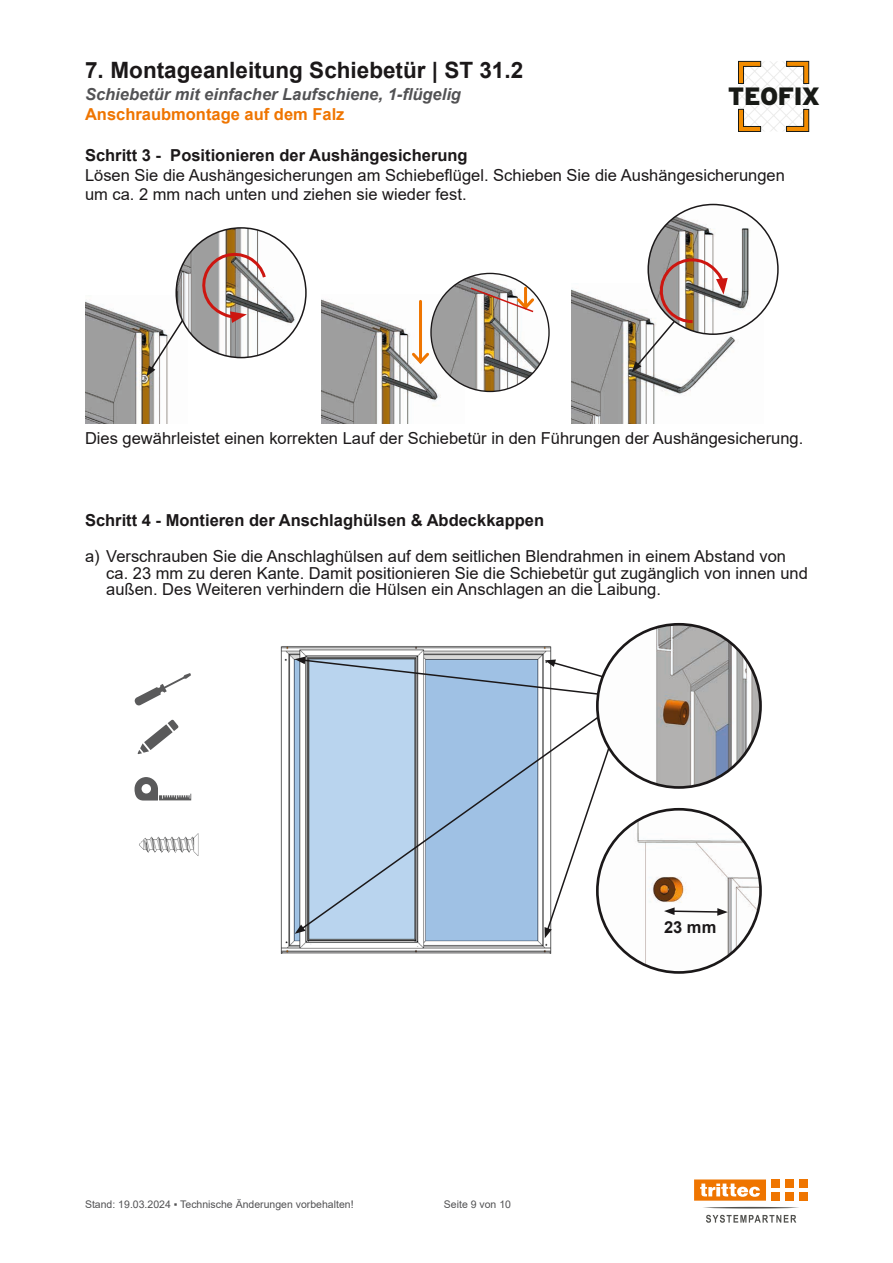
<style>
.page{position:relative;width:893px;height:1263px;background:#fff}
.page>*{position:absolute;margin:0;border:0;box-sizing:border-box;transform-origin:0 0}
.t1{font:900 25.05px "Interstate";letter-spacing:-.02em;color:#181a16}
.t2{font:700 22.5px "Arial";color:#1b1819}
.t3{font:16.5px/16.5px "Arial";color:#1b1819}
.t4{font:700 16.5px "Arial";color:#1b1819}
.t5{font:italic 700 16.5px "Arial";color:#525254}
.t6{font:700 16.5px "Arial";color:#ef7500}
.t7{font:10.5px "Arial";color:#525254}
</style>
<div class="page">
<img style="left:85px;top:301px;width:83px;height:123px">
<img style="left:572px;top:289px;width:191px;height:135px">
<img style="left:321px;top:294px;width:144px;height:130px">
<img style="left:431px;top:273px;width:118px;height:118px;border-radius:59px">
<hr style="left:419px;top:301px;width:3px;height:61px;background:#ef7500">
<svg style="left:409px;top:350px;width:23px;height:16px"></svg>
<svg style="left:469px;top:286px;width:68px;height:27px"></svg>
<img style="left:176px;top:228px;width:130px;height:130px;border-radius:65px">
<svg style="left:146px;top:246px;width:122px;height:130px"></svg>
<img style="left:648px;top:204px;width:130px;height:130px;border-radius:65px">
<svg style="left:632px;top:252px;width:96px;height:120px"></svg>
<img style="left:280px;top:646px;width:272px;height:308px">
<img style="left:597px;top:809px;width:163px;height:163px;border-radius:82px">
<svg style="left:664px;top:907px;width:64px;height:9px"></svg>
<svg style="left:134px;top:777px;width:57px;height:23px"></svg>
<svg style="left:138px;top:719px;width:41px;height:35px"></svg>
<svg style="left:134px;top:673px;width:57px;height:33px"></svg>
<img style="left:139px;top:833px;width:60px;height:23px">
<svg style="left:295px;top:656px;width:318px;height:41px"></svg>
<svg style="left:299px;top:710px;width:304px;height:221px;background:#adc7e2"></svg>
<svg style="left:295px;top:924px;width:10px;height:10px"></svg>
<svg style="left:544px;top:737px;width:70px;height:201px"></svg>
<img style="left:597px;top:624px;width:163px;height:163px;border-radius:82px">
<div style="left:596px;top:623px;width:166px;height:166px;border:3px solid #1b1819;border-radius:50%"></div>
<svg style="left:738px;top:61px;width:71px;height:71px"></svg>
<div style="left:772px;top:1179px;width:8px;height:8px;background:#ef7500"></div>
<div style="left:772px;top:1192px;width:8px;height:9px;background:#ef7500"></div>
<svg style="left:694px;top:1179px;width:72px;height:22px"></svg>
<div style="left:786px;top:1179px;width:8px;height:8px;background:#ef7500"></div>
<div style="left:786px;top:1192px;width:8px;height:9px;background:#ef7500"></div>
<div style="left:800px;top:1179px;width:8px;height:8px;background:#ef7500"></div>
<div style="left:800px;top:1192px;width:8px;height:9px;background:#ef7500"></div>
<svg style="left:703px;top:1207px;width:96px;height:1px"></svg>
<svg style="left:706px;top:1215px;width:90px;height:8px"></svg>
<h2 class="t2" style="left:85px;top:54px;width:440px">7. Montageanleitung Schiebetür | ST 31.2</h2>
<p class="t5" style="left:85px;top:84px;width:377px">Schiebetür mit einfacher Laufschiene, 1-flügelig</p>
<p class="t6" style="left:85px;top:103px;width:261px">Anschraubmontage auf dem Falz</p>
<p class="t4" style="left:85px;top:143px;width:384px">Schritt 3 - Positionieren der Aushängesicherung</p>
<p class="t3" style="left:85px;top:165px;width:701px;line-height:19.8px">Lösen Sie die Aushängesicherungen am Schiebeflügel. Schieben Sie die Aushängesicherungen um ca. 2 mm nach unten und ziehen sie wieder fest.</p>
<h1 class="t1" style="left:728px;top:82px;width:94px">TEOFIX</h1>
<p class="t3" style="left:85px;top:430px;width:720px">Dies gewährleistet einen korrekten Lauf der Schiebetür in den Führungen der Aushängesicherung.</p>
<p class="t4" style="left:85px;top:509px;width:461px">Schritt 4 - Montieren der Anschlaghülsen &amp; Abdeckkappen</p>
<p class="t3" style="left:106px;top:548px;width:703px;text-indent:-21px">a) Verschrauben Sie die Anschlaghülsen auf dem seitlichen Blendrahmen in einem Abstand von ca. 23 mm zu deren Kante. Damit positionieren Sie die Schiebetür gut zugänglich von innen und außen. Des Weiteren verhindern die Hülsen ein Anschlagen an die Laibung.</p>
<p class="t7" style="left:85px;top:1197px;width:270px">Stand: 19.03.2024 ▪ Technische Änderungen vorbehalten!</p>
<p class="t7" style="left:444px;top:1197px;width:69px">Seite 9 von 10</p>
<p class="t4" style="left:664px;top:915px;width:54px">23 mm</p>
</div>
